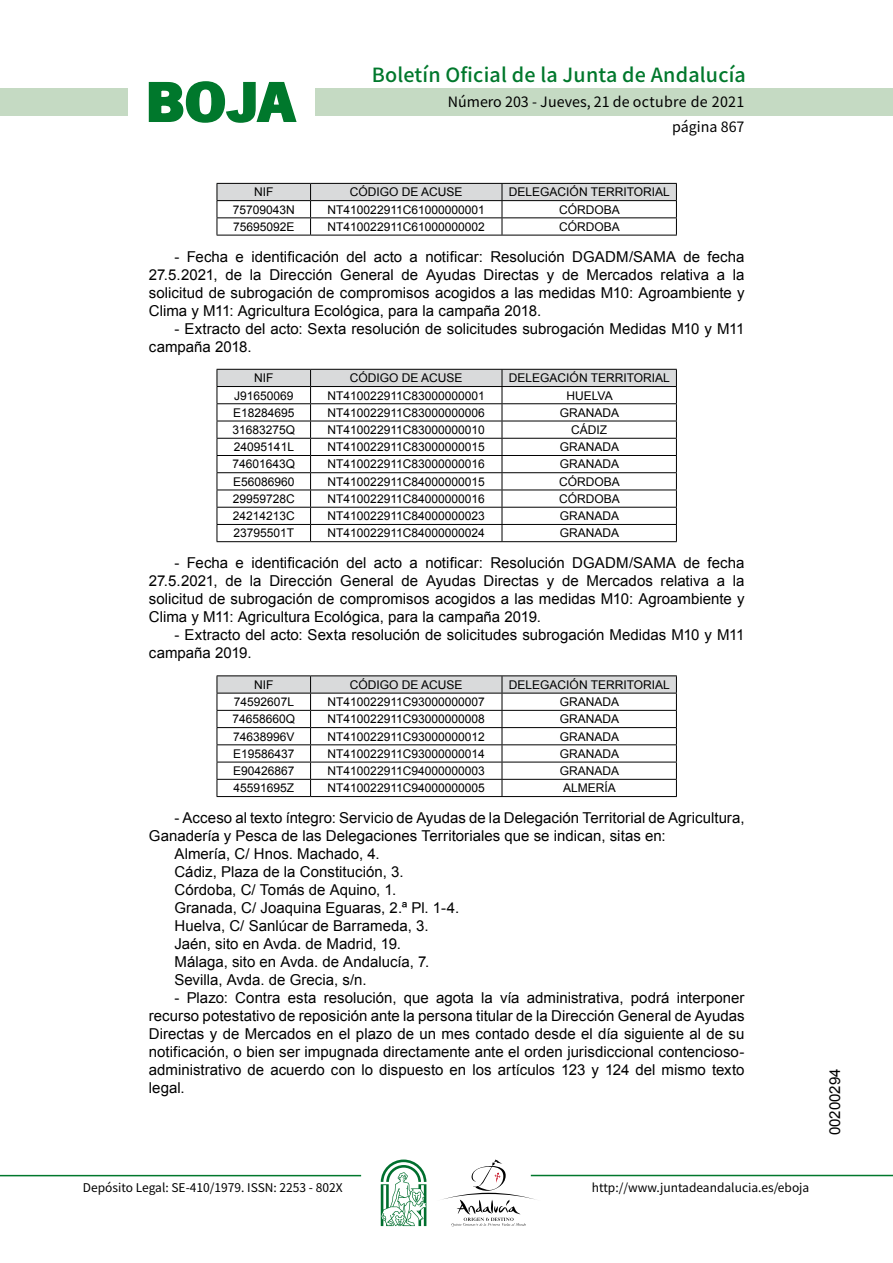
<style>
.page{position:relative;width:893px;height:1263px;background:#fff}
.page>*{position:absolute;margin:0;border:0;box-sizing:border-box;transform-origin:0 0}
.t1{font:700 57.75px "News Got T";color:#00782c;scale:1.14 1}
.t2{font:500 19.5px "Noto Sans HK";letter-spacing:.01em;color:#00782c}
.t3{font:15px/18px "Arial";color:#000;text-align:justify}
.t4{font:14.25px/24.5px "Noto Sans HK";color:#000;text-align:right}
.t5{font:12px "Arial";color:#000}
.t6{font:12px "Noto Sans HK";color:#000}
</style>
<div class="page">
<div style="left:315px;top:88px;width:577px;height:28px;background:#c5dac3"></div>
<div style="left:0;top:88px;width:128px;height:28px;background:#c5dac3"></div>
<hr style="left:0;top:1175px;width:361px;height:1px;background:#00782c">
<hr style="left:531px;top:1175px;width:361px;height:1px;background:#00782c">
<svg style="left:148px;top:81px;width:149px;height:42px"></svg>
<svg style="left:442px;top:1159px;width:100px;height:67px"></svg>
<svg style="left:381px;top:1160px;width:45px;height:66px"></svg>
<svg style="left:216px;top:183px;width:461px;height:52px"></svg>
<hr style="left:216px;top:235px;width:94px;height:1px;background:#000">
<hr style="left:310px;top:235px;width:192px;height:1px;background:#000">
<hr style="left:502px;top:235px;width:174px;height:1px;background:#000">
<svg style="left:216px;top:369px;width:461px;height:172px"></svg>
<hr style="left:216px;top:541px;width:94px;height:1px;background:#000">
<hr style="left:310px;top:541px;width:192px;height:1px;background:#000">
<hr style="left:502px;top:541px;width:174px;height:1px;background:#000">
<svg style="left:216px;top:676px;width:461px;height:120px"></svg>
<hr style="left:216px;top:796px;width:94px;height:1px;background:#000">
<hr style="left:310px;top:796px;width:192px;height:1px;background:#000">
<hr style="left:502px;top:796px;width:174px;height:1px;background:#000">
<h1 class="t1" style="left:145px;top:68px;width:133px">BOJA</h1>
<h2 class="t2" style="left:372px;top:64px;width:375px">Boletín Oficial de la Junta de Andalucía</h2>
<p class="t4" style="left:448px;top:90px;width:298px">Número 203 - Jueves, 21 de octubre de 2021 página 867</p>
<p class="t5" style="left:254px;top:184px;width:21px">NIF</p>
<p class="t5" style="left:350px;top:184px;width:114px">CÓDIGO DE ACUSE</p>
<p class="t5" style="left:509px;top:184px;width:162px">DELEGACIÓN TERRITORIAL</p>
<p class="t5" style="left:233px;top:202px;width:64px">75709043N</p>
<p class="t5" style="left:327px;top:202px;width:159px">NT410022911C61000000001</p>
<p class="t5" style="left:559px;top:202px;width:62px">CÓRDOBA</p>
<p class="t5" style="left:233px;top:219px;width:63px">75695092E</p>
<p class="t5" style="left:327px;top:219px;width:159px">NT410022911C61000000002</p>
<p class="t5" style="left:559px;top:219px;width:62px">CÓRDOBA</p>
<p class="t3" style="left:149px;top:248px;width:597px;text-indent:26px">- Fecha e identificación del acto a notificar: Resolución DGADM/SAMA de fecha 27.5.2021, de la Dirección General de Ayudas Directas y de Mercados relativa a la solicitud de subrogación de compromisos acogidos a las medidas M10: Agroambiente y Clima y M11: Agricultura Ecológica, para la campaña 2018.</p>
<p class="t3" style="left:149px;top:320px;width:597px;text-indent:26px">- Extracto del acto: Sexta resolución de solicitudes subrogación Medidas M10 y M11 campaña 2018.</p>
<p class="t5" style="left:254px;top:370px;width:21px">NIF</p>
<p class="t5" style="left:350px;top:370px;width:114px">CÓDIGO DE ACUSE</p>
<p class="t5" style="left:509px;top:370px;width:162px">DELEGACIÓN TERRITORIAL</p>
<p class="t5" style="left:234px;top:387px;width:61px">J91650069</p>
<p class="t5" style="left:327px;top:387px;width:159px">NT410022911C83000000001</p>
<p class="t5" style="left:566px;top:387px;width:48px">HUELVA</p>
<p class="t5" style="left:233px;top:405px;width:63px">E18284695</p>
<p class="t5" style="left:327px;top:405px;width:159px">NT410022911C83000000006</p>
<p class="t5" style="left:560px;top:405px;width:61px">GRANADA</p>
<p class="t5" style="left:232px;top:422px;width:64px">31683275Q</p>
<p class="t5" style="left:327px;top:422px;width:159px">NT410022911C83000000010</p>
<p class="t5" style="left:571px;top:422px;width:37px">CÁDIZ</p>
<p class="t5" style="left:234px;top:439px;width:62px">24095141L</p>
<p class="t5" style="left:327px;top:439px;width:159px">NT410022911C83000000015</p>
<p class="t5" style="left:560px;top:439px;width:61px">GRANADA</p>
<p class="t5" style="left:232px;top:456px;width:64px">74601643Q</p>
<p class="t5" style="left:327px;top:456px;width:159px">NT410022911C83000000016</p>
<p class="t5" style="left:560px;top:456px;width:61px">GRANADA</p>
<p class="t5" style="left:233px;top:474px;width:63px">E56086960</p>
<p class="t5" style="left:327px;top:474px;width:159px">NT410022911C84000000015</p>
<p class="t5" style="left:559px;top:474px;width:62px">CÓRDOBA</p>
<p class="t5" style="left:233px;top:491px;width:64px">29959728C</p>
<p class="t5" style="left:327px;top:491px;width:159px">NT410022911C84000000016</p>
<p class="t5" style="left:559px;top:491px;width:62px">CÓRDOBA</p>
<p class="t5" style="left:233px;top:508px;width:64px">24214213C</p>
<p class="t5" style="left:327px;top:508px;width:159px">NT410022911C84000000023</p>
<p class="t5" style="left:560px;top:508px;width:61px">GRANADA</p>
<p class="t5" style="left:233px;top:525px;width:62px">23795501T</p>
<p class="t5" style="left:327px;top:525px;width:159px">NT410022911C84000000024</p>
<p class="t5" style="left:560px;top:525px;width:61px">GRANADA</p>
<p class="t3" style="left:149px;top:554px;width:597px;text-indent:26px">- Fecha e identificación del acto a notificar: Resolución DGADM/SAMA de fecha 27.5.2021, de la Dirección General de Ayudas Directas y de Mercados relativa a la solicitud de subrogación de compromisos acogidos a las medidas M10: Agroambiente y Clima y M11: Agricultura Ecológica, para la campaña 2019.</p>
<p class="t3" style="left:149px;top:626px;width:597px;text-indent:26px">- Extracto del acto: Sexta resolución de solicitudes subrogación Medidas M10 y M11 campaña 2019.</p>
<p class="t5" style="left:254px;top:677px;width:21px">NIF</p>
<p class="t5" style="left:350px;top:677px;width:114px">CÓDIGO DE ACUSE</p>
<p class="t5" style="left:509px;top:677px;width:162px">DELEGACIÓN TERRITORIAL</p>
<p class="t5" style="left:234px;top:694px;width:62px">74592607L</p>
<p class="t5" style="left:327px;top:694px;width:159px">NT410022911C93000000007</p>
<p class="t5" style="left:560px;top:694px;width:61px">GRANADA</p>
<p class="t5" style="left:232px;top:711px;width:64px">74658660Q</p>
<p class="t5" style="left:327px;top:711px;width:159px">NT410022911C93000000008</p>
<p class="t5" style="left:560px;top:711px;width:61px">GRANADA</p>
<p class="t5" style="left:233px;top:729px;width:63px">74638996V</p>
<p class="t5" style="left:327px;top:729px;width:159px">NT410022911C93000000012</p>
<p class="t5" style="left:560px;top:729px;width:61px">GRANADA</p>
<p class="t5" style="left:233px;top:746px;width:63px">E19586437</p>
<p class="t5" style="left:327px;top:746px;width:159px">NT410022911C93000000014</p>
<p class="t5" style="left:560px;top:746px;width:61px">GRANADA</p>
<p class="t5" style="left:233px;top:763px;width:63px">E90426867</p>
<p class="t5" style="left:327px;top:763px;width:159px">NT410022911C94000000003</p>
<p class="t5" style="left:560px;top:763px;width:61px">GRANADA</p>
<p class="t5" style="left:233px;top:780px;width:62px">45591695Z</p>
<p class="t5" style="left:327px;top:780px;width:159px">NT410022911C94000000005</p>
<p class="t5" style="left:563px;top:780px;width:54px">ALMERÍA</p>
<p class="t3" style="left:174px;top:809px;width:571px">- Acceso al texto íntegro: Servicio de Ayudas de la Delegación Territorial de Agricultura,</p>
<p class="t3" style="left:149px;top:827px;width:518px">Ganadería y Pesca de las Delegaciones Territoriales que se indican, sitas en:</p>
<p class="t3" style="left:174px;top:845px;width:207px">Almería, C/ Hnos. Machado, 4.</p>
<p class="t3" style="left:174px;top:863px;width:231px">Cádiz, Plaza de la Constitución, 3.</p>
<p class="t3" style="left:174px;top:881px;width:223px">Córdoba, C/ Tomás de Aquino, 1.</p>
<p class="t3" style="left:174px;top:899px;width:286px">Granada, C/ Joaquina Eguaras, 2.ª Pl. 1-4.</p>
<p class="t3" style="left:174px;top:917px;width:256px">Huelva, C/ Sanlúcar de Barrameda, 3.</p>
<p class="t3" style="left:174px;top:935px;width:228px">Jaén, sito en Avda. de Madrid, 19.</p>
<p class="t3" style="left:174px;top:953px;width:256px">Málaga, sito en Avda. de Andalucía, 7.</p>
<p class="t3" style="left:174px;top:971px;width:194px">Sevilla, Avda. de Grecia, s/n.</p>
<p class="t3" style="left:149px;top:989px;width:597px;text-indent:26px">- Plazo: Contra esta resolución, que agota la vía administrativa, podrá interponer recurso potestativo de reposición ante la persona titular de la Dirección General de Ayudas Directas y de Mercados en el plazo de un mes contado desde el día siguiente al de su notificación, o bien ser impugnada directamente ante el orden jurisdiccional contencioso&shy;administrativo de acuerdo con lo dispuesto en los artículos 123 y 124 del mismo texto legal.</p>
<p class="t6" style="left:83px;top:1181px;width:261px">Depósito Legal: SE-410/1979. ISSN: 2253 - 802X</p>
<p class="t6" style="left:592px;top:1181px;width:219px">http://www.juntadeandalucia.es/eboja</p>
<p class="t3" style="left:826px;top:1135px;width:68px;rotate:-90deg">00200294</p>
</div>
